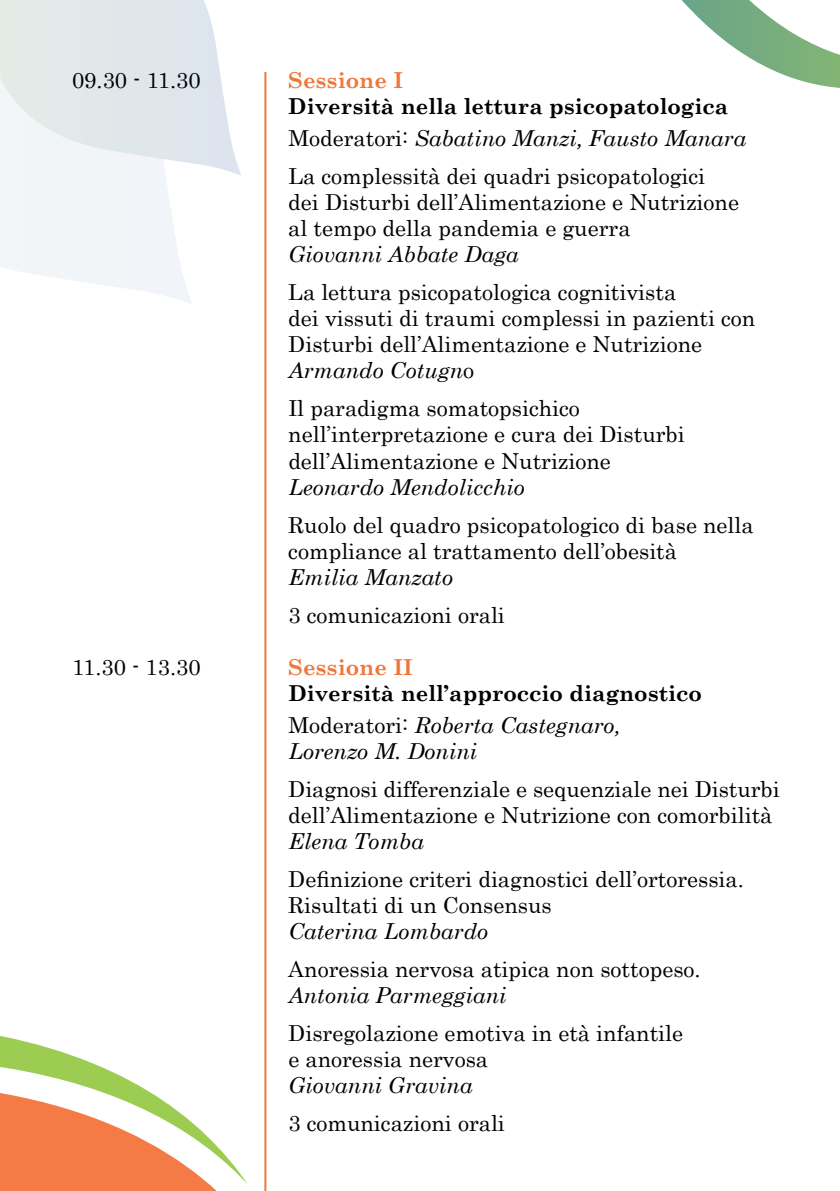
<style>
.page{position:relative;width:840px;height:1191px;background:#fff}
.page>*{position:absolute;margin:0;border:0;box-sizing:border-box;transform-origin:0 0}
.t1{font:22px/26px "Century";color:#000}
.t2{font:italic 22px "Century Schoolbook";color:#000}
.t3{font:700 22px/32px "Century Schoolbook";color:#000}
.t4{font:700 22px "Century Schoolbook";color:#ee773a}
.s1{font-family:"Century";font-weight:400}
.s2{font-weight:400;font-style:italic}
.s3{font-family:"Century";font-style:normal}
</style>
<div class="page">
<svg style="left:681px;top:0;width:158px;height:88px"></svg>
<svg style="left:0;top:637px;width:267px;height:554px"></svg>
<svg style="left:0;top:877px;width:248px;height:307px"></svg>
<div style="left:0;top:0;width:193px;height:305px;background:linear-gradient(to right,#f4f7f8,#f5f7fa)"></div>
<svg style="left:0;top:0;width:242px;height:176px"></svg>
<hr style="left:264px;top:72px;width:2px;height:1119px;background:#ee773a">
<p class="t1" style="left:72px;top:65px;width:130px">09.30 - 11.30</p>
<p class="t4" style="left:288px;top:63px;width:115px">Sessione I</p>
<p class="t3" style="left:288px;top:89px;width:459px">Diversità nella lettura psicopatologica<br><span class="s1">Moderatori:</span> <span class="s2">Sabatino Manzi, Fausto Manara</span></p>
<p class="t1" style="left:288px;top:161px;width:452px">La complessità dei quadri psicopatologici dei Disturbi dell’Alimentazione e Nutrizione al tempo della pandemia e guerra</p>
<p class="t2" style="left:288px;top:238px;width:232px">Giovanni Abbate Daga</p>
<p class="t1" style="left:288px;top:277px;width:468px">La lettura psicopatologica cognitivista<br>dei vissuti di traumi complessi in pazienti con<br>Disturbi dell’Alimentazione e Nutrizione</p>
<p class="t2" style="left:288px;top:354px;width:187px">Armando Cotugn<span class="s3">o</span></p>
<p class="t1" style="left:288px;top:393px;width:398px">Il paradigma somatopsichico nell’interpretazione e cura dei Disturbi dell’Alimentazione e Nutrizione</p>
<p class="t2" style="left:288px;top:470px;width:238px">Leonardo Mendolicchio</p>
<p class="t1" style="left:288px;top:509px;width:466px">Ruolo del quadro psicopatologico di base nella compliance al trattamento dell’obesità</p>
<p class="t2" style="left:288px;top:560px;width:166px">Emilia Manzato</p>
<p class="t1" style="left:288px;top:599px;width:218px">3 comunicazioni orali</p>
<p class="t1" style="left:72px;top:651px;width:130px">11.30 - 13.30</p>
<p class="t4" style="left:288px;top:649px;width:115px">Sessione II</p>
<p class="t3" style="left:288px;top:675px;width:415px">Diversità nell’approccio diagnostico<br><span class="s1">Moderatori:</span> <span class="s2">Roberta Castegnaro,</span></p>
<p class="t2" style="left:288px;top:734px;width:190px">Lorenzo M. Donini</p>
<p class="t1" style="left:288px;top:774px;width:492px">Diagnosi differenziale e sequenziale nei Disturbi dell’Alimentazione e Nutrizione con comorbilità</p>
<p class="t2" style="left:288px;top:824px;width:137px">Elena Tomba</p>
<p class="t1" style="left:288px;top:864px;width:457px">Definizione criteri diagnostici dell’ortoressia.<br>Risultati di un Consensus</p>
<p class="t2" style="left:288px;top:914px;width:201px">Caterina Lombardo</p>
<p class="t1" style="left:288px;top:954px;width:413px">Anoressia nervosa atipica non sottopeso.</p>
<p class="t2" style="left:288px;top:978px;width:219px">Antonia Parmeggiani</p>
<p class="t1" style="left:288px;top:1018px;width:396px">Disregolazione emotiva in età infantile e anoressia nervosa</p>
<p class="t2" style="left:288px;top:1068px;width:186px">Giovanni Gravina</p>
<p class="t1" style="left:288px;top:1108px;width:218px">3 comunicazioni orali</p>
</div>
